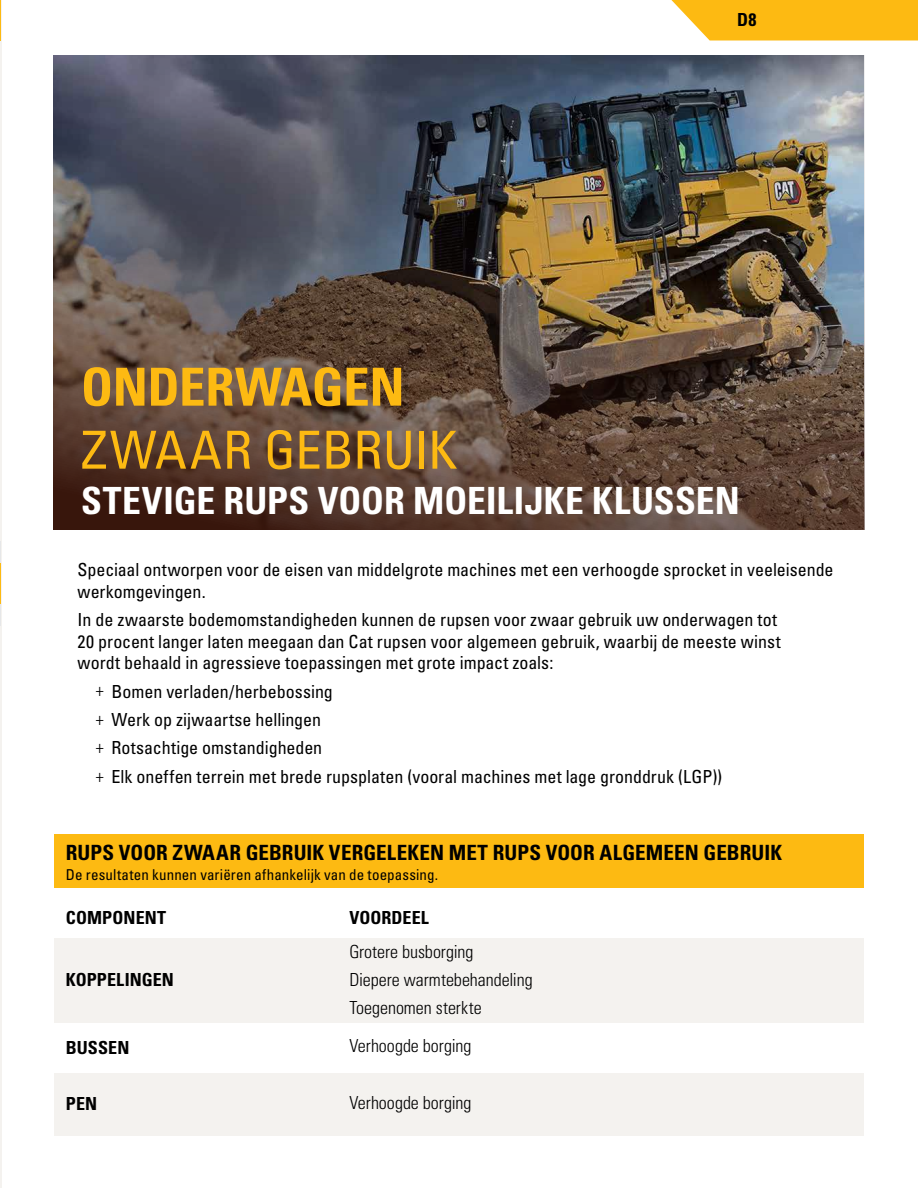
<style>
.page{position:relative;width:918px;height:1188px;background:#fff}
.page>*{position:absolute;margin:0;border:0;box-sizing:border-box;transform-origin:0 0}
.t1{font:condensed 52.5px/63px "Univers LT Std";color:#fdba12}
.t2{font:700 condensed 37.5px "Univers LT Std";color:#fff}
.Copy{font:700 condensed 21px "Univers LT Std";letter-spacing:.005em;color:#000}
.Copy-2{font:condensed 18px/21.6px "Univers LT Std";color:#000}
.Copy-3{font:300 condensed 18px "Univers LT Std";color:#000}
.t3{font:700 condensed 18px "Univers LT Std";letter-spacing:.005em;color:#000}
.Copy-4{font:condensed 15px "Univers LT Std";letter-spacing:.01em;color:#000}
.s1{font-weight:700}
.s2{font-weight:300}
</style>
<div class="page">
<hr style="left:0;top:0;width:1px;height:1188px;background:#f4f2ef">
<div style="left:54px;top:938px;width:810px;height:85px;background:#f4f2ef"></div>
<div style="left:54px;top:1073px;width:810px;height:63px;background:#f4f2ef"></div>
<div style="left:54px;top:834px;width:810px;height:54px;background:#fdba12"></div>
<hr style="left:0;top:1px;width:1px;height:40px;background:#fdba12">
<svg style="left:671px;top:0;width:247px;height:40px;background:#fdbf24"></svg>
<hr style="left:0;top:541px;width:1px;height:84px;background:#e6e7e8">
<hr style="left:0;top:563px;width:1px;height:41px;background:#fdba12">
<img style="left:53px;top:55px;width:812px;height:475px">
<p class="t3" style="left:737px;top:8px;width:21px">D8</p>
<p class="t1" style="left:81px;top:355px;width:378px"><span class="s1">ONDERWAGEN<br></span>ZWAAR GEBRUIK</p>
<p class="t2" style="left:81px;top:477px;width:660px">STEVIGE RUPS VOOR MOEILIJKE KLUSSEN</p>
<p class="Copy-2" style="left:78px;top:559px;width:758px">Speciaal ontworpen voor de eisen van middelgrote machines met een verhoogde sprocket in veeleisende werkomgevingen.</p>
<p class="Copy-2" style="left:78px;top:609px;width:705px">In de zwaarste bodemomstandigheden kunnen de rupsen voor zwaar gebruik uw onderwagen tot<br>20 procent langer laten meegaan dan Cat rupsen voor algemeen gebruik, waarbij de meeste winst wordt behaald in agressieve toepassingen met grote impact zoals:</p>
<p class="Copy-2" style="left:96px;top:680px;width:239px"><span class="s2">+</span> Bomen verladen/herbebossing</p>
<p class="Copy-2" style="left:96px;top:709px;width:227px"><span class="s2">+</span> Werk op zijwaartse hellingen</p>
<p class="Copy-2" style="left:96px;top:737px;width:228px"><span class="s2">+</span> Rotsachtige omstandigheden</p>
<p class="Copy-2" style="left:96px;top:765px;width:628px"><span class="s2">+</span> Elk oneffen terrein met brede rupsplaten (vooral machines met lage gronddruk (LGP))</p>
<p class="Copy" style="left:66px;top:839px;width:718px">RUPS VOOR ZWAAR GEBRUIK VERGELEKEN MET RUPS VOOR ALGEMEEN GEBRUIK</p>
<p class="Copy-4" style="left:66px;top:865px;width:374px">De resultaten kunnen variëren afhankelijk van de toepassing.</p>
<p class="t3" style="left:66px;top:907px;width:102px">COMPONENT</p>
<p class="t3" style="left:66px;top:969px;width:110px">KOPPELINGEN</p>
<p class="t3" style="left:66px;top:1037px;width:65px">BUSSEN</p>
<p class="t3" style="left:66px;top:1093px;width:33px">PEN</p>
<p class="t3" style="left:349px;top:907px;width:81px">VOORDEEL</p>
<p class="Copy-3" style="left:349px;top:940px;width:126px">Grotere busborging</p>
<p class="Copy-3" style="left:349px;top:969px;width:185px">Diepere warmtebehandeling</p>
<p class="Copy-3" style="left:349px;top:997px;width:134px">Toegenomen sterkte</p>
<p class="Copy-3" style="left:349px;top:1035px;width:124px">Verhoogde borging</p>
<p class="Copy-3" style="left:349px;top:1092px;width:124px">Verhoogde borging</p>
</div>
